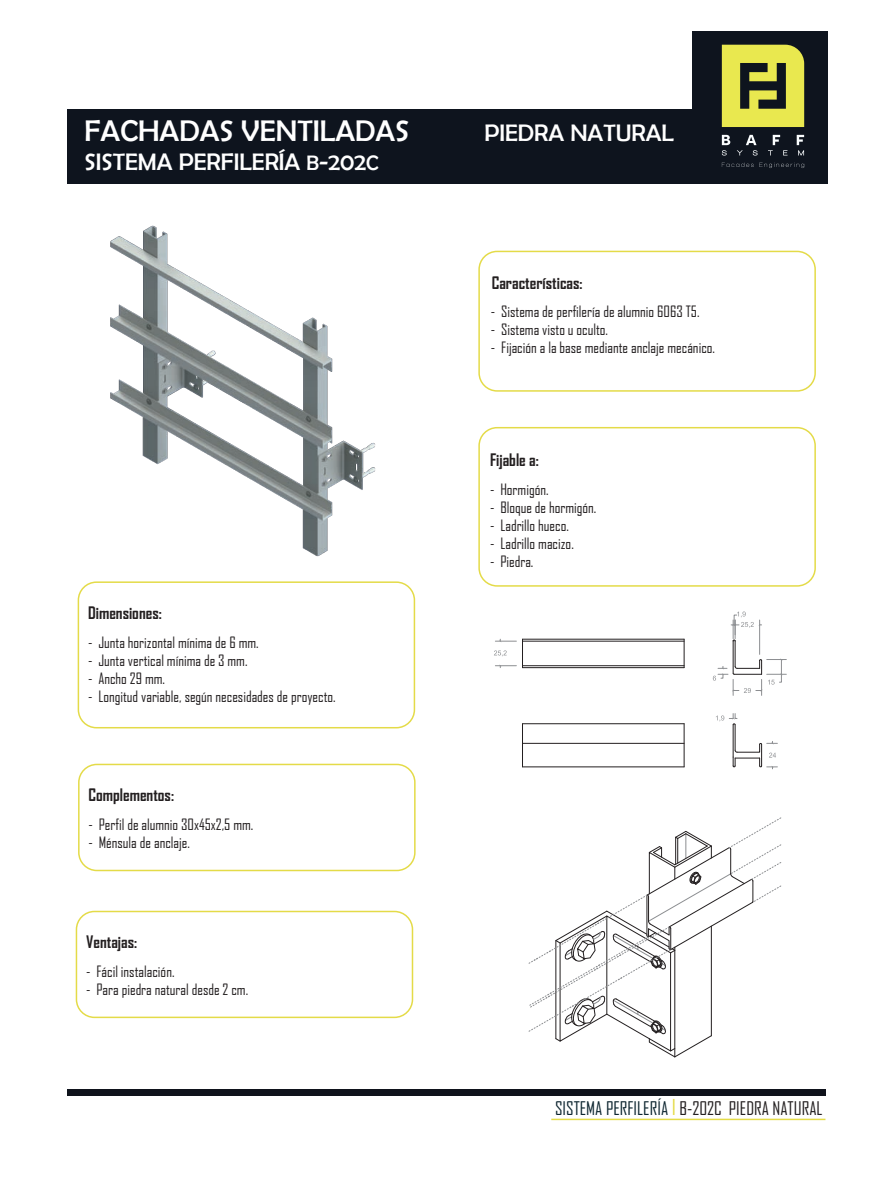
<style>
.page{position:relative;width:893px;height:1188px;background:#fff}
.page>*{position:absolute;margin:0;border:0;box-sizing:border-box;transform-origin:0 0}
.t1{font:30px "Berlin Sans FB";color:#fff}
.t2{font:24px "Berlin Sans FB";color:#fff}
.t3{font:18px "Agency FB";color:#231f20}
.t4{font:700 16.5px "Agency FB";color:#231f20}
.t5{font:15px "Agency FB";color:#231f20}
.s1{font-size:21px}
.s2{color:#0e2630}
.s3{font-size:21px;color:#e4db48}
</style>
<div class="page">
<div style="left:67px;top:109px;width:761px;height:75px;background:#0e141e"></div>
<hr style="left:522px;top:767px;width:162px;height:1px;background:#231f20">
<hr style="left:522px;top:743px;width:162px;height:1px;background:#231f20">
<hr style="left:522px;top:723px;width:162px;height:1px;background:#231f20">
<hr style="left:522px;top:724px;width:1px;height:42px;background:#231f20">
<hr style="left:522px;top:641px;width:162px;height:1px;background:#231f20">
<hr style="left:522px;top:639px;width:162px;height:1px;background:#231f20">
<hr style="left:522px;top:667px;width:162px;height:1px;background:#231f20">
<hr style="left:522px;top:665px;width:162px;height:1px;background:#231f20">
<hr style="left:684px;top:724px;width:1px;height:43px;background:#231f20">
<svg style="left:522px;top:640px;width:1px;height:27px"></svg>
<svg style="left:684px;top:639px;width:1px;height:29px"></svg>
<svg style="left:495px;top:639px;width:21px;height:3px"></svg>
<svg style="left:495px;top:665px;width:21px;height:3px"></svg>
<svg style="left:494px;top:650px;width:13px;height:6px"></svg>
<svg style="left:716px;top:714px;width:61px;height:55px"></svg>
<svg style="left:713px;top:612px;width:73px;height:83px"></svg>
<svg style="left:529px;top:818px;width:252px;height:239px"></svg>
<div style="left:478px;top:251px;width:338px;height:141px;border:2px solid #e4db48;border-radius:18px"></div>
<div style="left:478px;top:427px;width:338px;height:160px;border:2px solid #e4db48;border-radius:18px"></div>
<div style="left:78px;top:581px;width:337px;height:147px;border:2px solid #e4db48;border-radius:18px"></div>
<div style="left:78px;top:764px;width:338px;height:107px;border:2px solid #e4db48;border-radius:18px"></div>
<div style="left:76px;top:911px;width:337px;height:107px;border:2px solid #e4db48;border-radius:18px"></div>
<div style="left:67px;top:1089px;width:758px;height:6px;background:#0f131c"></div>
<hr style="left:551px;top:1119px;width:274px;height:1px;background:#e4db48">
<div style="left:693px;top:31px;width:135px;height:153px;background:#0e141e"></div>
<svg style="left:722px;top:135px;width:8px;height:21px"></svg>
<svg style="left:737px;top:135px;width:21px;height:21px"></svg>
<svg style="left:768px;top:135px;width:19px;height:20px"></svg>
<svg style="left:797px;top:135px;width:7px;height:20px"></svg>
<svg style="left:722px;top:45px;width:82px;height:82px"></svg>
<svg style="left:722px;top:163px;width:82px;height:5px"></svg>
<img style="left:80px;top:225px;width:320px;height:372px">
<h1 class="t1" style="left:85px;top:114px;width:326px">FACHADAS VENTILADAS</h1>
<h2 class="t2" style="left:484px;top:120px;width:191px">PIEDRA NATURAL</h2>
<h2 class="t2" style="left:85px;top:149px;width:295px">SISTEMA PERFILERÍA <span class="s1">B</span>-202<span class="s1">C</span></h2>
<p class="t4" style="left:492px;top:272px;width:92px">Características:</p>
<p class="t5" style="left:491px;top:303px;width:210px">- Sistema de perfilería de alumnio 6063 T5.</p>
<p class="t5" style="left:491px;top:321px;width:119px">- Sistema visto u oculto.</p>
<p class="t5" style="left:491px;top:339px;width:226px">- Fijación a la base mediante anclaje mecánico.</p>
<p class="t4" style="left:88px;top:603px;width:75px">Dimensiones:</p>
<p class="t5" style="left:88px;top:633px;width:172px">- Junta horizontal mínima de 6 mm.</p>
<p class="t5" style="left:88px;top:651px;width:161px">- Junta vertical mínima de 3 mm.</p>
<p class="t5" style="left:88px;top:669px;width:78px">- Ancho 29 mm.</p>
<p class="t5" style="left:88px;top:687px;width:249px">- Longitud variable, según necesidades de proyecto.</p>
<p class="t4" style="left:88px;top:785px;width:87px">Complementos:</p>
<p class="t5" style="left:88px;top:815px;width:166px">- Perfil de alumnio 30x45x2,5 mm.</p>
<p class="t5" style="left:88px;top:833px;width:103px">- Ménsula de anclaje.</p>
<p class="t4" style="left:86px;top:932px;width:53px">Ventajas:</p>
<p class="t5" style="left:86px;top:962px;width:90px">- Fácil instalación.</p>
<p class="t5" style="left:86px;top:980px;width:164px">- Para piedra natural desde 2 cm.</p>
<p class="t4" style="left:490px;top:450px;width:50px">Fijable a:</p>
<p class="t5" style="left:490px;top:480px;width:60px">- Hormigón.</p>
<p class="t5" style="left:490px;top:498px;width:108px">- Bloque de hormigón.</p>
<p class="t5" style="left:490px;top:516px;width:80px">- Ladrillo hueco.</p>
<p class="t5" style="left:490px;top:534px;width:85px">- Ladrillo macizo.</p>
<p class="t5" style="left:490px;top:552px;width:45px">- Piedra.</p>
<p class="t3" style="left:555px;top:1097px;width:269px"><span class="s2">SISTEMA PERFILERÍA</span> <span class="s3">I</span> B-202C PIEDRA NATURAL</p>
</div>
